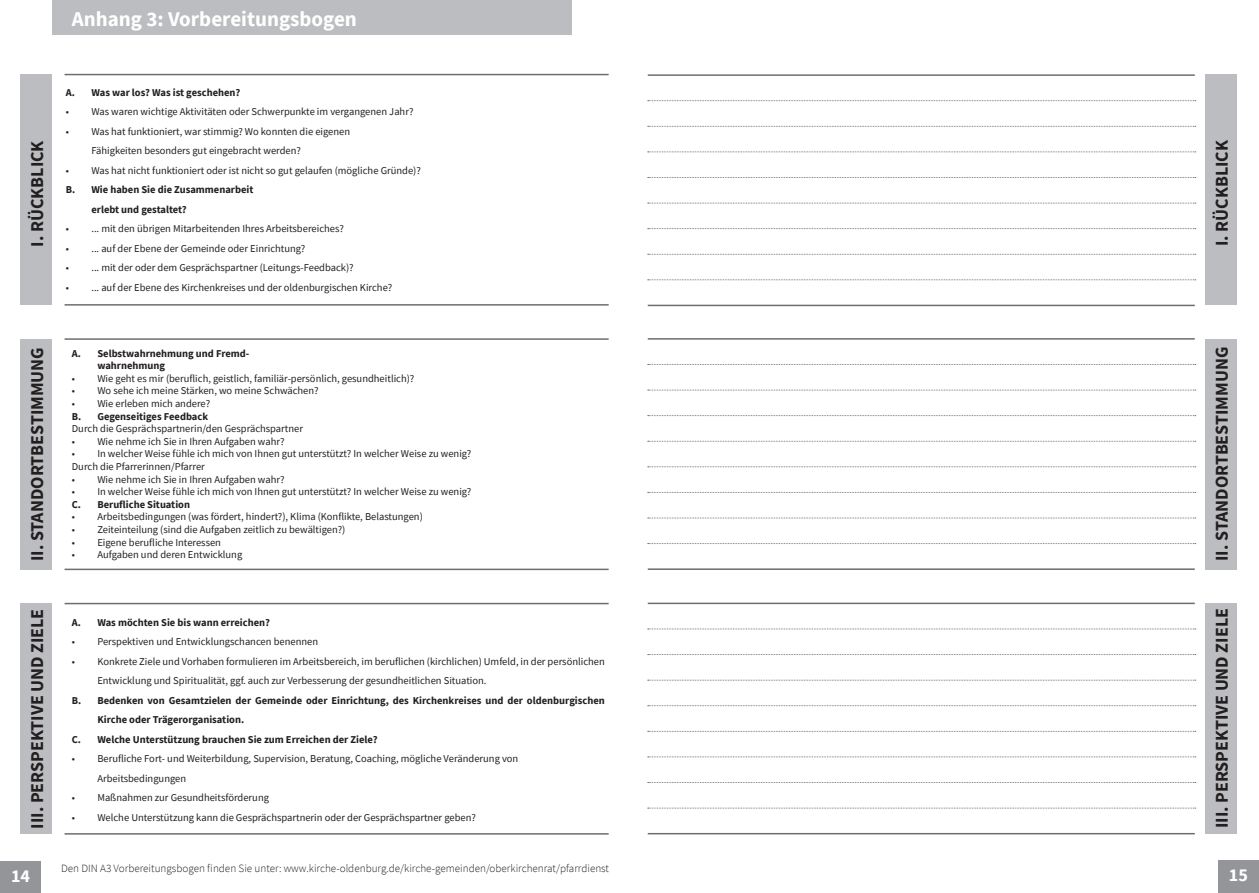
<style>
.page{position:relative;width:1259px;height:893px;background:#fff}
.page>*{position:absolute;margin:0;border:0;box-sizing:border-box;transform-origin:0 0}
.t1{font:700 21px "Source Sans Pro";color:#fff}
.t2{font:700 18px "Source Sans Pro";color:#231f20}
.t3{font:700 18px "Source Sans Pro";color:#fff}
.t4{font:300 11.1px "Source Sans Pro";color:#231f20}
.t5{font:10.5px/19.5px "Source Sans Pro";color:#231f20}
.t6{font:700 10.5px/19.5px "Source Sans Pro";color:#231f20}
</style>
<div class="page">
<div style="left:1218px;top:860px;width:41px;height:33px;background:#939598"></div>
<div style="left:0;top:861px;width:41px;height:32px;background:#939598"></div>
<div style="left:52px;top:0;width:520px;height:34px;background:#bcbdc0"></div>
<div style="left:21px;top:75px;width:31px;height:230px;background:#bcbdc0"></div>
<div style="left:21px;top:339px;width:31px;height:231px;background:#bcbdc0"></div>
<div style="left:21px;top:603px;width:31px;height:231px;background:#bcbdc0"></div>
<hr style="left:65px;top:74px;width:543px;height:1px;background:#6c6d70">
<hr style="left:65px;top:304px;width:543px;height:2px;background:#6c6d70">
<hr style="left:65px;top:338px;width:543px;height:2px;background:#6c6d70">
<hr style="left:65px;top:569px;width:543px;height:1px;background:#6c6d70">
<hr style="left:65px;top:603px;width:543px;height:1px;background:#6c6d70">
<hr style="left:65px;top:833px;width:543px;height:2px;background:#6c6d70">
<hr style="left:648px;top:338px;width:546px;height:2px;background:#6c6d70">
<svg style="left:648px;top:364px;width:547px;height:1px"></svg>
<svg style="left:648px;top:390px;width:547px;height:1px"></svg>
<svg style="left:648px;top:415px;width:547px;height:1px"></svg>
<svg style="left:648px;top:441px;width:547px;height:1px"></svg>
<svg style="left:648px;top:466px;width:547px;height:1px"></svg>
<svg style="left:648px;top:492px;width:547px;height:1px"></svg>
<svg style="left:648px;top:518px;width:547px;height:1px"></svg>
<svg style="left:648px;top:543px;width:547px;height:1px"></svg>
<hr style="left:648px;top:568px;width:546px;height:2px;background:#6c6d70">
<hr style="left:648px;top:603px;width:546px;height:1px;background:#6c6d70">
<svg style="left:648px;top:629px;width:547px;height:1px"></svg>
<svg style="left:648px;top:654px;width:547px;height:1px"></svg>
<svg style="left:648px;top:680px;width:547px;height:1px"></svg>
<svg style="left:648px;top:705px;width:547px;height:1px"></svg>
<svg style="left:648px;top:731px;width:547px;height:1px"></svg>
<svg style="left:648px;top:756px;width:547px;height:1px"></svg>
<svg style="left:648px;top:782px;width:547px;height:1px"></svg>
<svg style="left:648px;top:808px;width:547px;height:1px"></svg>
<hr style="left:648px;top:833px;width:546px;height:1px;background:#6c6d70">
<hr style="left:648px;top:74px;width:546px;height:2px;background:#6c6d70">
<svg style="left:648px;top:100px;width:547px;height:1px"></svg>
<svg style="left:648px;top:126px;width:547px;height:1px"></svg>
<svg style="left:648px;top:152px;width:547px;height:1px"></svg>
<svg style="left:648px;top:177px;width:547px;height:1px"></svg>
<svg style="left:648px;top:203px;width:547px;height:1px"></svg>
<svg style="left:648px;top:228px;width:547px;height:1px"></svg>
<svg style="left:648px;top:254px;width:547px;height:1px"></svg>
<svg style="left:648px;top:279px;width:547px;height:1px"></svg>
<hr style="left:648px;top:305px;width:546px;height:1px;background:#6c6d70">
<div style="left:1205px;top:74px;width:32px;height:231px;background:#bcbdc0"></div>
<div style="left:1205px;top:339px;width:32px;height:230px;background:#bcbdc0"></div>
<div style="left:1205px;top:603px;width:32px;height:230px;background:#bcbdc0"></div>
<h1 class="t1" style="left:72px;top:5px;width:287px">Anhang 3: Vorbereitungsbogen</h1>
<h2 class="t2" style="left:25px;top:247px;width:108px;rotate:-90deg">I. RÜCKBLICK</h2>
<h2 class="t2" style="left:25px;top:561px;width:216px;rotate:-90deg">II. STANDORTBESTIMMUNG</h2>
<h2 class="t2" style="left:25px;top:828px;width:221px;rotate:-90deg">III. PERSPEKTIVE UND ZIELE</h2>
<p class="t6" style="left:66px;top:83px;width:176px">A. Was war los? Was ist geschehen?</p>
<p class="t5" style="left:66px;top:102px;width:349px">• Was waren wichtige Aktivitäten oder Schwerpunkte im vergangenen Jahr?</p>
<p class="t5" style="left:91px;top:122px;width:260px;text-indent:-26px">• Was hat funktioniert, war stimmig? Wo konnten die eigenen<br>Fähigkeiten besonders gut eingebracht werden?</p>
<p class="t5" style="left:66px;top:161px;width:356px">• Was hat nicht funktioniert oder ist nicht so gut gelaufen (mögliche Gründe)?</p>
<p class="t6" style="left:91px;top:180px;width:164px;text-indent:-26px">B. Wie haben Sie die Zusammenarbeit erlebt und gestaltet?</p>
<p class="t5" style="left:66px;top:219px;width:279px">• ... mit den übrigen Mitarbeitenden Ihres Arbeitsbereiches?</p>
<p class="t5" style="left:66px;top:239px;width:241px">• ... auf der Ebene der Gemeinde oder Einrichtung?</p>
<p class="t5" style="left:66px;top:258px;width:289px">• ... mit der oder dem Gesprächspartner (Leitungs-Feedback)?</p>
<p class="t5" style="left:66px;top:278px;width:328px">• ... auf der Ebene des Kirchenkreises und der oldenburgischen Kirche?</p>
<p class="t6" style="left:97px;top:347px;width:153px;line-height:12.6px;text-indent:-26px">A. Selbstwahrnehmung und Fremd&shy;wahrnehmung</p>
<p class="t5" style="left:72px;top:368px;width:344px">• Wie geht es mir (beruflich, geistlich, familiär-persönlich, gesundheitlich)?</p>
<p class="t5" style="left:72px;top:381px;width:248px">• Wo sehe ich meine Stärken, wo meine Schwächen?</p>
<p class="t5" style="left:72px;top:394px;width:140px">• Wie erleben mich andere?</p>
<p class="t6" style="left:72px;top:406px;width:138px">B. Gegenseitiges Feedback</p>
<p class="t5" style="left:72px;top:419px;width:233px">Durch die Gesprächspartnerin/den Gesprächspartner</p>
<p class="t5" style="left:72px;top:431px;width:214px">• Wie nehme ich Sie in Ihren Aufgaben wahr?</p>
<p class="t5" style="left:72px;top:447px;width:401px;line-height:12.6px">• In welcher Weise fühle ich mich von Ihnen gut unterstützt? In welcher Weise zu wenig?<br>Durch die Pfarrerinnen/Pfarrer</p>
<p class="t5" style="left:72px;top:469px;width:214px">• Wie nehme ich Sie in Ihren Aufgaben wahr?</p>
<p class="t5" style="left:72px;top:482px;width:401px">• In welcher Weise fühle ich mich von Ihnen gut unterstützt? In welcher Weise zu wenig?</p>
<p class="t6" style="left:72px;top:494px;width:120px">C. Berufliche Situation</p>
<p class="t5" style="left:72px;top:507px;width:352px">• Arbeitsbedingungen (was fördert, hindert?), Klima (Konflikte, Belastungen)</p>
<p class="t5" style="left:72px;top:520px;width:275px">• Zeiteinteilung (sind die Aufgaben zeitlich zu bewältigen?)</p>
<p class="t5" style="left:72px;top:532px;width:151px">• Eigene berufliche Interessen</p>
<p class="t5" style="left:72px;top:545px;width:172px">• Aufgaben und deren Entwicklung</p>
<p class="t6" style="left:72px;top:612px;width:200px">A. Was möchten Sie bis wann erreichen?</p>
<p class="t5" style="left:72px;top:632px;width:248px">• Perspektiven und Entwicklungschancen benennen</p>
<p class="t5" style="left:97px;top:651px;width:509px;text-indent:-26px">• Konkrete Ziele und Vorhaben formulieren im Arbeitsbereich, im beruflichen (kirchlichen) Umfeld, in der persönlichen<br>Entwicklung und Spiritualität, ggf. auch zur Verbesserung der gesundheitlichen Situation.</p>
<p class="t6" style="left:72px;top:690px;width:534px">B. Bedenken von Gesamtzielen der Gemeinde oder Einrichtung, des Kirchenkreises und der oldenburgischen</p>
<p class="t6" style="left:97px;top:710px;width:148px">Kirche oder Trägerorganisation.</p>
<p class="t6" style="left:72px;top:729px;width:307px">C. Welche Unterstützung brauchen Sie zum Erreichen der Ziele?</p>
<p class="t5" style="left:97px;top:749px;width:422px;text-indent:-26px">• Berufliche Fort- und Weiterbildung, Supervision, Beratung, Coaching, mögliche Veränderung von<br>Arbeitsbedingungen</p>
<p class="t5" style="left:72px;top:788px;width:199px">• Maßnahmen zur Gesundheitsförderung</p>
<p class="t5" style="left:72px;top:807px;width:405px">• Welche Unterstützung kann die Gesprächspartnerin oder der Gesprächspartner geben?</p>
<h2 class="t2" style="left:1209px;top:246px;width:108px;rotate:-90deg">I. RÜCKBLICK</h2>
<h2 class="t2" style="left:1209px;top:561px;width:216px;rotate:-90deg">II. STANDORTBESTIMMUNG</h2>
<h2 class="t2" style="left:1209px;top:828px;width:221px;rotate:-90deg">III. PERSPEKTIVE UND ZIELE</h2>
<p class="t4" style="left:61px;top:862px;width:549px">Den DIN A3 Vorbereitungsbogen finden Sie unter: www.kirche-oldenburg.de/kirche-gemeinden/oberkirchenrat/pfarrdienst</p>
<h2 class="t3" style="left:11px;top:864px;width:21px">14</h2>
<h2 class="t3" style="left:1229px;top:862px;width:21px">15</h2>
</div>
